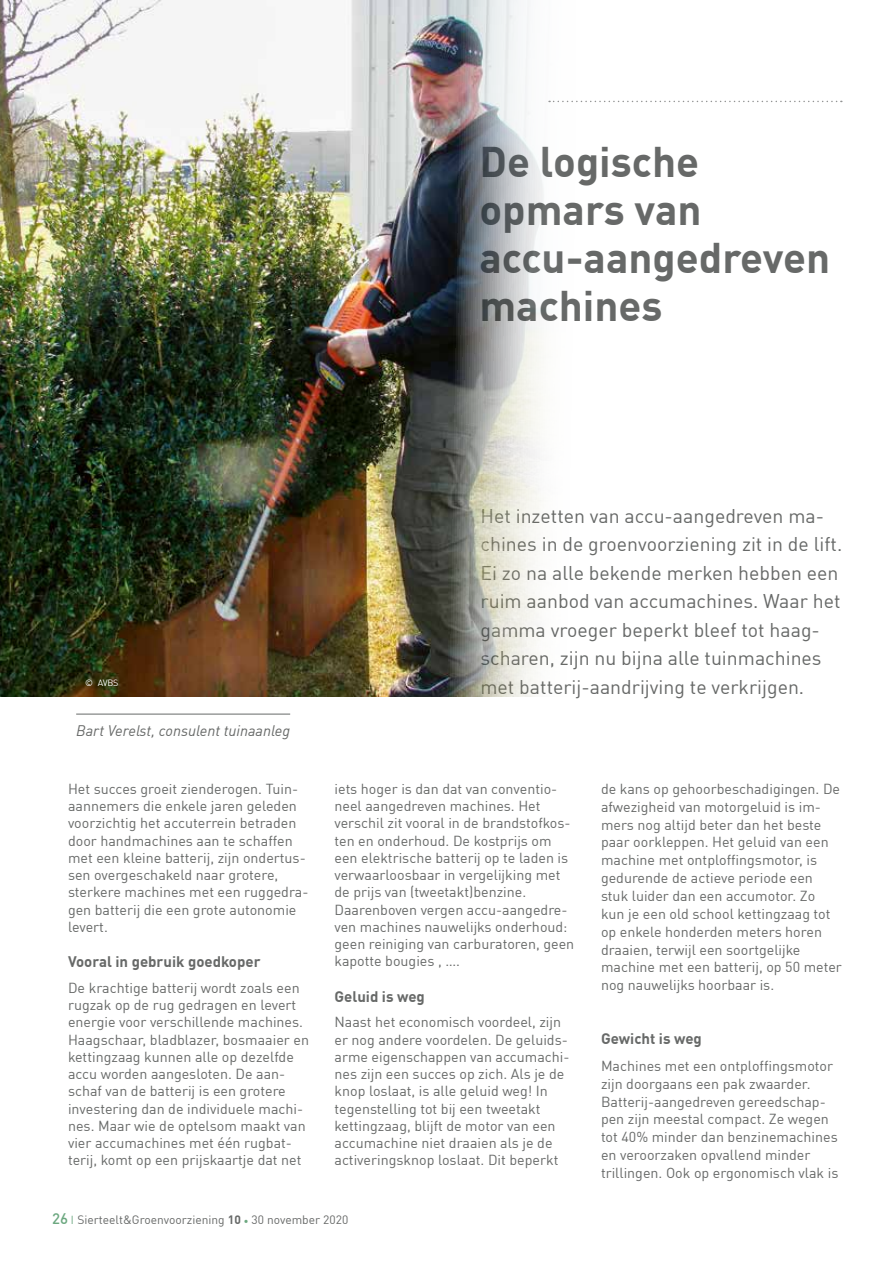
<style>
.page{position:relative;width:893px;height:1263px;background:#fff}
.page>*{position:absolute;margin:0;border:0;box-sizing:border-box;transform-origin:0 0}
.t1{font:700 42px/48px "DIN Offc Pro";color:#676968}
.t2{font:19.5px/28.5px "DIN Offc Pro";color:#676968}
.t3{font:700 15px "DIN Offc Pro";color:#676968}
.t4{font:italic 15px "DIN Offc Pro";color:#676968}
.t5{font:14.25px/17.2px "DIN Offc Pro";color:#676968}
.t6{font:12px "DIN Offc Pro";color:#676968}
.t7{font:9px "DIN Offc Pro";color:#fff}
.s1{font-weight:500;font-size:15px;color:#6ca880}
.s2{font-weight:700}
.s3{font-family:"Minion Pro";color:#6ca880}
</style>
<div class="page">
<hr style="left:76px;top:714px;width:214px;height:1px;background:#676968">
<img style="left:0;top:0;width:573px;height:697px">
<svg style="left:549px;top:101px;width:293px;height:1px"></svg>
<h1 class="t1" style="left:479px;top:132px;width:352px">De logische opmars van accu-aangedreven machines</h1>
<p class="t7" style="left:85px;top:676px;width:35px">© AVBS</p>
<p class="t4" style="left:76px;top:718px;width:215px">Bart Verelst, consulent tuinaanleg</p>
<p class="t5" style="left:68px;top:779px;width:242px">Het succes groeit zienderogen. Tuin&shy;aannemers die enkele jaren geleden voorzichtig het accuterrein betraden door handmachines aan te schaffen met een kleine batterij, zijn ondertus&shy;sen overgeschakeld naar grotere, sterkere machines met een ruggedra&shy;gen batterij die een grote autonomie levert.</p>
<p class="t3" style="left:68px;top:949px;width:194px">Vooral in gebruik goedkoper</p>
<p class="t5" style="left:68px;top:978px;width:242px">De krachtige batterij wordt zoals een rugzak op de rug gedragen en levert energie voor verschillende machines.<br>Haagschaar, bladblazer, bosmaaier en kettingzaag kunnen alle op dezelfde accu worden aangesloten. De aan&shy;schaf van de batterij is een grotere investering dan de individuele machi&shy;nes. Maar wie de optelsom maakt van vier accumachines met één rugbat&shy;terij, komt op een prijskaartje dat net</p>
<p class="t2" style="left:480px;top:499px;width:363px">Het inzetten van accu-aangedreven ma&shy;chines in de groenvoorziening zit in de lift.<br>Ei zo na alle bekende merken hebben een ruim aanbod van accumachines. Waar het gamma vroeger beperkt bleef tot haag&shy;scharen, zijn nu bijna alle tuinmachines met batterij-aandrijving te verkrijgen.</p>
<p class="t5" style="left:334px;top:779px;width:241px">iets hoger is dan dat van conventio&shy;neel aangedreven machines. Het verschil zit vooral in de brandstofkos&shy;ten en onderhoud. De kostprijs om een elektrische batterij op te laden is verwaarloosbaar in vergelijking met de prijs van (tweetakt)benzine.<br>Daarenboven vergen accu-aangedre&shy;ven machines nauwelijks onderhoud: geen reiniging van carburatoren, geen kapotte bougies , ….</p>
<p class="t3" style="left:334px;top:984px;width:92px">Geluid is weg</p>
<p class="t5" style="left:334px;top:1012px;width:237px">Naast het economisch voordeel, zijn er nog andere voordelen. De geluids&shy;arme eigenschappen van accumachi&shy;nes zijn een succes op zich. Als je de knop loslaat, is alle geluid weg! In tegenstelling tot bij een tweetakt kettingzaag, blijft de motor van een accumachine niet draaien als je de activeringsknop loslaat. Dit beperkt</p>
<p class="t5" style="left:601px;top:778px;width:242px;line-height:17.9px">de kans op gehoorbeschadigingen. De afwezigheid van motorgeluid is im&shy;mers nog altijd beter dan het beste paar oorkleppen. Het geluid van een machine met ontploffingsmotor, is gedurende de actieve periode een stuk luider dan een accumotor. Zo kun je een old school kettingzaag tot op enkele honderden meters horen draaien, terwijl een soortgelijke machine met een batterij, op 50 meter nog nauwelijks hoorbaar is.</p>
<p class="t3" style="left:601px;top:1026px;width:102px">Gewicht is weg</p>
<p class="t5" style="left:601px;top:1055px;width:239px;line-height:17.9px">Machines met een ontploffingsmotor zijn doorgaans een pak zwaarder.<br>Batterij-aangedreven gereedschap&shy;pen zijn meestal compact. Ze wegen tot 40% minder dan benzinemachines en veroorzaken opvallend minder trillingen. Ook op ergonomisch vlak is</p>
<p class="t6" style="left:52px;top:1210px;width:298px"><span class="s1">26</span> Sierteelt&amp;Groenvoorziening <span class="s2">10</span> <span class="s3">•</span> 30 november 2020</p>
</div>
